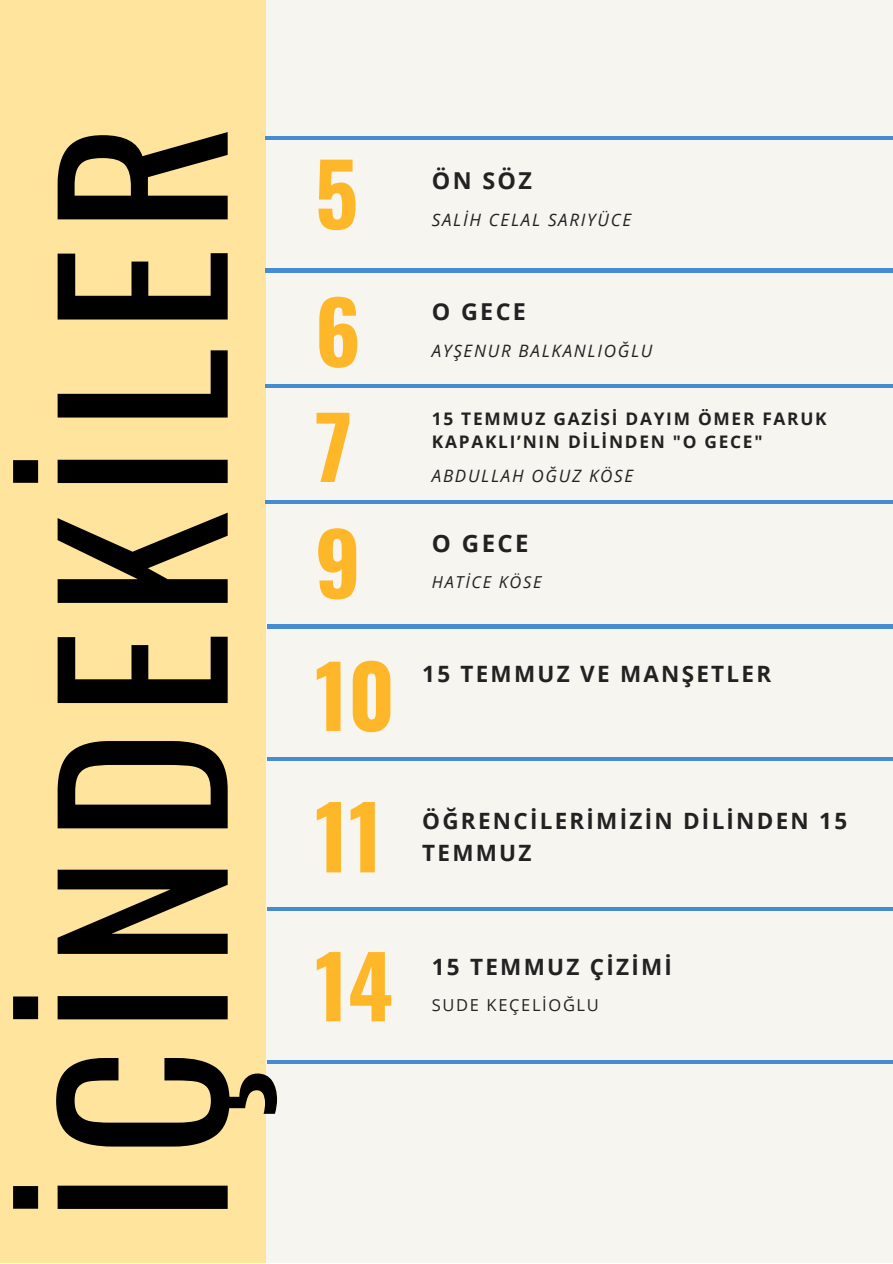
<style>
.page{position:relative;width:893px;height:1264px;background:#fff}
.page>*{position:absolute;margin:0;border:0;box-sizing:border-box;transform-origin:0 0}
.t1{font:209.85px "Oswald";letter-spacing:.07em;color:#000}
.t2{font:700 86.85px "Oswald";color:#ffb72a}
.t3{font:700 85.5px/115.6px "Oswald";color:#ffb72a;text-align:justify}
.t4{font:700 24px "Open Sans";color:#222}
.t5{font:700 23.25px "Open Sans";letter-spacing:.1em;color:#222}
.t6{font:700 22.5px/31.5px "Open Sans";letter-spacing:.1em;color:#222}
.t7{font:700 17.25px/23.5px "Open Sans";letter-spacing:.1em;color:#222}
.t8{font:italic 17.1px "Open Sans";letter-spacing:.1em;color:#222}
.t9{font:16.5px "Open Sans";letter-spacing:.1em;color:#222}
.t10{font:italic 16.5px "Open Sans";letter-spacing:.1em;color:#222}
</style>
<div class="page">
<div style="left:0;top:0;width:892px;height:1262px;background:#f6f5f0"></div>
<div style="left:0;top:0;width:265px;height:1262px;background:#ffe49e"></div>
<hr style="left:265px;top:269px;width:627px;height:3px;background:#468cd2">
<hr style="left:265px;top:136px;width:627px;height:4px;background:#468cd2">
<hr style="left:265px;top:384px;width:627px;height:3px;background:#468cd2">
<hr style="left:265px;top:500px;width:627px;height:4px;background:#468cd2">
<hr style="left:268px;top:757px;width:624px;height:4px;background:#468cd2">
<hr style="left:268px;top:624px;width:624px;height:4px;background:#468cd2">
<hr style="left:268px;top:907px;width:624px;height:3px;background:#468cd2">
<hr style="left:268px;top:1060px;width:624px;height:3px;background:#468cd2">
<h1 class="t1" style="left:-23px;top:1223px;width:1101px;rotate:-90deg">İÇİNDEKİLER</h1>
<h3 class="t3" style="left:315px;top:132px;width:45px">5</h3>
<p class="t5" style="left:432px;top:164px;width:102px">ÖN SÖZ</p>
<p class="t8" style="left:432px;top:208px;width:201px">SALİH CELAL SARIYÜCE</p>
<h3 class="t3" style="left:315px;top:270px;width:47px">6<br>7<br>9</h3>
<h3 class="t3" style="left:315px;top:634px;width:82px">10</h3>
<h2 class="t2" style="left:315px;top:768px;width:69px">11</h2>
<p class="t5" style="left:432px;top:295px;width:96px">O GECE</p>
<p class="t8" style="left:432px;top:339px;width:222px">AYŞENUR BALKANLIOĞLU</p>
<p class="t7" style="left:432px;top:406px;width:396px">15 TEMMUZ GAZİSİ DAYIM ÖMER FARUK<br>KAPAKLI’NIN DİLİNDEN "O GECE"</p>
<p class="t8" style="left:432px;top:464px;width:203px">ABDULLAH OĞUZ KÖSE</p>
<p class="t4" style="left:432px;top:526px;width:98px">O GECE</p>
<p class="t10" style="left:432px;top:570px;width:111px">HATİCE KÖSE</p>
<p class="t6" style="left:422px;top:658px;width:350px">15 TEMMUZ VE MANŞETLER</p>
<p class="t6" style="left:422px;top:804px;width:426px">ÖĞRENCİLERİMİZİN DİLİNDEN 15<br>TEMMUZ</p>
<h3 class="t3" style="left:315px;top:924px;width:79px">14</h3>
<p class="t6" style="left:432px;top:950px;width:241px">15 TEMMUZ ÇİZİMİ</p>
<p class="t9" style="left:432px;top:993px;width:168px">SUDE KEÇELİOĞLU</p>
</div>
